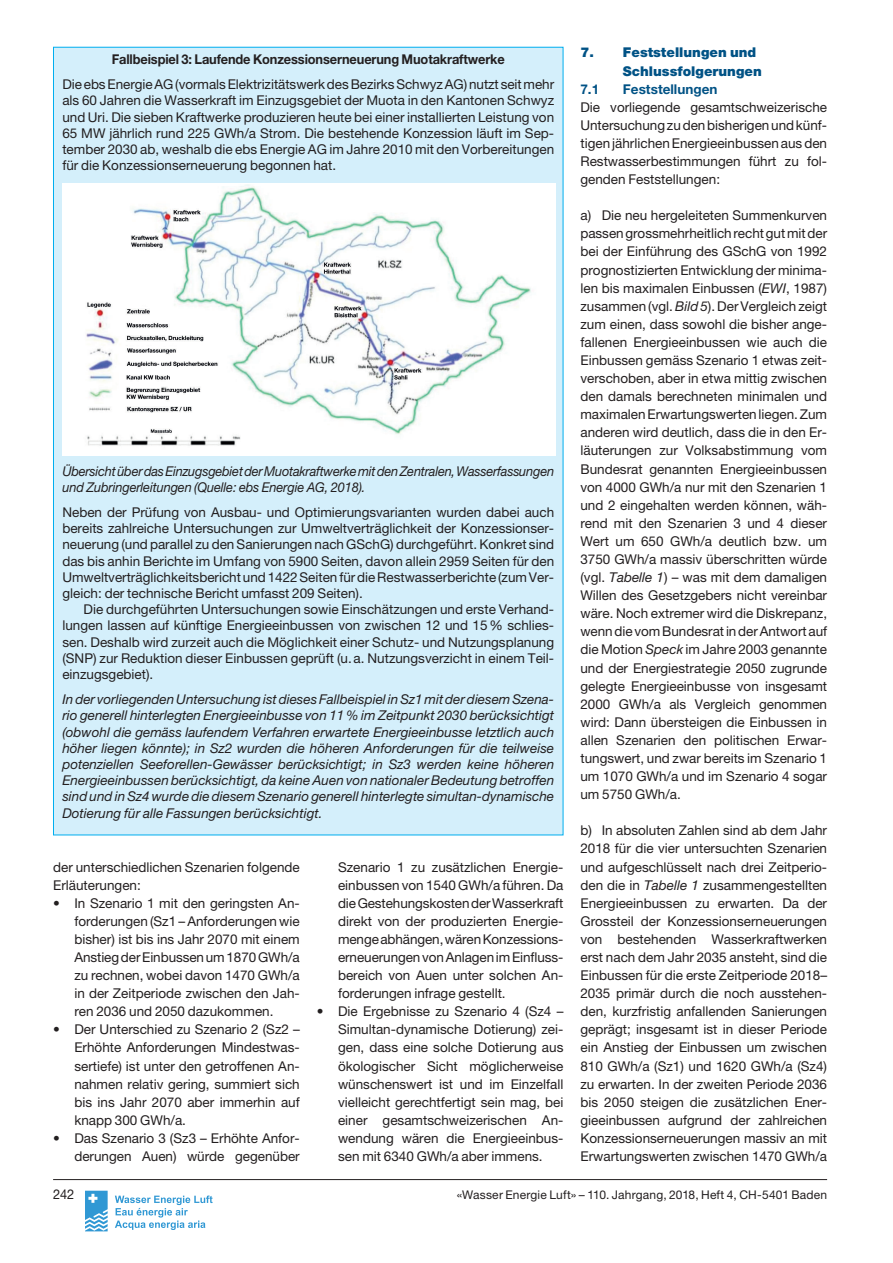
<style>
.page{position:relative;width:893px;height:1263px;background:#fff}
.page>*{position:absolute;margin:0;border:0;box-sizing:border-box;transform-origin:0 0}
.t1{font:13.5px/18.1px "Helvetica Neue";color:#231f20;text-align:justify}
.t2{font:italic 13.5px/16.2px "Helvetica Neue";letter-spacing:-.01em;color:#231f20;text-align:justify}
.t3{font:italic 13.5px/16.2px "Helvetica Neue";letter-spacing:-.01em;color:#231f20;scale:.95 1}
.t4{font:700 13.5px "Helvetica Neue";letter-spacing:-.01em;color:#231f20;scale:.95 1}
.t5{font:900 13.5px/18.1px "Helvetica Neue";color:#005285}
.t6{font:700 13.5px "Helvetica Neue";color:#005285}
.t7{font:13.5px "Helvetica Neue";color:#231f20;scale:.95 1}
.t8{font:12px "Helvetica Neue";letter-spacing:.01em;color:#231f20}
.s1{font-style:italic}
</style>
<div class="page">
<hr style="left:53px;top:1179px;width:774px;height:1px;background:#231f20">
<svg style="left:85px;top:1191px;width:23px;height:40px"></svg>
<svg style="left:115px;top:1196px;width:98px;height:34px"></svg>
<div style="left:53px;top:47px;width:510px;height:788px;background:#d4effb"></div>
<div style="left:62px;top:183px;width:493px;height:272px;background:#fff"></div>
<img style="left:86px;top:184px;width:445px;height:262px">
<p class="t4" style="left:112px;top:54px;width:415px">Fallbeispiel 3: Laufende Konzessionserneuerung Muotakraftwerke</p>
<p class="t1" style="left:62px;top:78px;width:493px;line-height:16.2px">Die ebs Energie AG (vormals Elektrizitätswerk des Bezirks Schwyz AG) nutzt seit mehr als 60 Jahren die Wasserkraft im Einzugsgebiet der Muota in den Kantonen Schwyz und Uri. Die sieben Kraftwerke produzieren heute bei einer installierten Leistung von 65 MW jährlich rund 225 GWh/a Strom. Die bestehende Konzession läuft im Sep&shy;tember 2030 ab, weshalb die ebs Energie AG im Jahre 2010 mit den Vorbereitungen für die Konzessionserneuerung begonnen hat.</p>
<p class="t3" style="left:62px;top:464px;width:519px">Übersicht über das Einzugsgebiet der Muotakraftwerke mit den Zentralen, Wasserfassungen und Zubringerleitungen (Quelle: ebs Energie AG, 2018).</p>
<p class="t1" style="left:62px;top:505px;width:493px;line-height:16.2px">Neben der Prüfung von Ausbau- und Optimierungsvarianten wurden dabei auch bereits zahlreiche Untersuchungen zur Umweltverträglichkeit der Konzessionser&shy;neuerung (und parallel zu den Sanierungen nach GSchG) durchgeführt. Konkret sind das bis anhin Berichte im Umfang von 5900 Seiten, davon allein 2959 Seiten für den Umweltverträglichkeitsbericht und 1422 Seiten für die Restwasserberichte (zum Ver&shy;gleich: der technische Bericht umfasst 209 Seiten).</p>
<p class="t1" style="left:62px;top:603px;width:493px;line-height:16.2px;text-indent:21px">Die durchgeführten Untersuchungen sowie Einschätzungen und erste Verhand&shy;lungen lassen auf künftige Energieeinbussen von zwischen 12 und 15 % schlies&shy;sen. Deshalb wird zurzeit auch die Möglichkeit einer Schutz- und Nutzungsplanung (SNP) zur Reduktion dieser Einbussen geprüft (u. a. Nutzungsverzicht in einem Teil&shy;einzugsgebiet).</p>
<p class="t2" style="left:62px;top:693px;width:493px">In der vorliegenden Untersuchung ist dieses Fallbeispiel in Sz1 mit der diesem Szena&shy;rio generell hinterlegten Energieeinbusse von 11 % im Zeitpunkt 2030 berücksichtigt (obwohl die gemäss laufendem Verfahren erwartete Energieeinbusse letztlich auch höher liegen könnte); in Sz2 wurden die höheren Anforderungen für die teilweise potenziellen Seeforellen-Gewässer berücksichtigt; in Sz3 werden keine höheren Energieeinbussen berücksichtigt, da keine Auen von nationaler Bedeutung betroffen sind und in Sz4 wurde die diesem Szenario generell hinterlegte simultan-dynamische Dotierung für alle Fassungen berücksichtigt.</p>
<p class="t1" style="left:53px;top:859px;width:248px">der unterschiedlichen Szenarien folgende<br>Erläuterungen:</p>
<p class="t1" style="left:74px;top:895px;width:227px;text-indent:-21px">• In Szenario 1 mit den geringsten An&shy;forderungen (Sz1 – Anforderungen wie bisher) ist bis ins Jahr 2070 mit einem Anstieg der Einbussen um 1870 GWh/a zu rechnen, wobei davon 1470 GWh/a in der Zeitperiode zwischen den Jah&shy;ren 2036 und 2050 dazukommen.</p>
<p class="t1" style="left:74px;top:1022px;width:227px;text-indent:-21px">• Der Unterschied zu Szenario 2 (Sz2 – Erhöhte Anforderungen Mindestwas&shy;sertiefe) ist unter den getroffenen An&shy;nahmen relativ gering, summiert sich bis ins Jahr 2070 aber immerhin auf knapp 300 GWh/a.</p>
<p class="t1" style="left:53px;top:1130px;width:248px;text-align:right">• Das Szenario 3 (Sz3 – Erhöhte Anfor&shy;derungen Auen) würde gegenüber</p>
<p class="t1" style="left:338px;top:859px;width:227px">Szenario 1 zu zusätzlichen Energie&shy;einbussen von 1540 GWh/a führen. Da die Gestehungskosten der Wasserkraft direkt von der produzierten Energie&shy;menge abhängen, wären Konzessions&shy;erneuerungen von Anlagen im Einfluss&shy;bereich von Auen unter solchen An&shy;forderungen infrage gestellt.</p>
<p class="t1" style="left:338px;top:1004px;width:227px;text-indent:-21px">• Die Ergebnisse zu Szenario 4 (Sz4 – Simultan-dynamische Dotierung) zei&shy;gen, dass eine solche Dotierung aus ökologischer Sicht möglicherweise wünschenswert ist und im Einzelfall vielleicht gerechtfertigt sein mag, bei einer gesamtschweizerischen An&shy;wendung wären die Energieeinbus&shy;sen mit 6340 GWh/a aber immens.</p>
<p class="t5" style="left:623px;top:45px;width:140px;text-indent:-43px">7. Feststellungen und<br>Schlussfolgerungen</p>
<p class="t6" style="left:580px;top:84px;width:20px">7.1</p>
<p class="t6" style="left:623px;top:84px;width:96px">Feststellungen</p>
<p class="t1" style="left:580px;top:99px;width:248px">Die vorliegende gesamtschweizerische Untersuchung zu den bisherigen und künf&shy;tigen jährlichen Energieeinbussen aus den Restwasserbestimmungen führt zu fol&shy;genden Feststellungen:</p>
<p class="t1" style="left:580px;top:208px;width:248px">a) Die neu hergeleiteten Summenkurven passen grossmehrheitlich recht gut mit der bei der Einführung des GSchG von 1992 prognostizierten Entwicklung der minima&shy;len bis maximalen Einbussen (<span class="s1">EWI</span>, 1987) zusammen (vgl. <span class="s1">Bild 5</span>). Der Vergleich zeigt zum einen, dass sowohl die bisher ange&shy;fallenen Energieeinbussen wie auch die Einbussen gemäss Szenario 1 etwas zeit&shy;verschoben, aber in etwa mittig zwischen den damals berechneten minimalen und maximalen Erwartungswerten liegen. Zum anderen wird deutlich, dass die in den Er&shy;läuterungen zur Volksabstimmung vom Bundesrat genannten Energieeinbussen von 4000 GWh/a nur mit den Szenarien 1 und 2 eingehalten werden können, wäh&shy;rend mit den Szenarien 3 und 4 dieser Wert um 650 GWh/a deutlich bzw. um 3750 GWh/a massiv überschritten würde (vgl. <span class="s1">Tabelle 1</span>) – was mit dem damaligen Willen des Gesetzgebers nicht vereinbar wäre. Noch extremer wird die Diskrepanz, wenn die vom Bundesrat in der Antwort auf die Motion <span class="s1">Speck</span> im Jahre 2003 genannte und der Energiestrategie 2050 zugrunde gelegte Energieeinbusse von insgesamt 2000 GWh/a als Vergleich genommen wird: Dann übersteigen die Einbussen in allen Szenarien den politischen Erwar&shy;tungswert, und zwar bereits im Szenario 1 um 1070 GWh/a und im Szenario 4 sogar um 5750 GWh/a.</p>
<p class="t1" style="left:580px;top:823px;width:248px">b) In absoluten Zahlen sind ab dem Jahr 2018 für die vier untersuchten Szenarien und aufgeschlüsselt nach drei Zeitperio&shy;den die in <span class="s1">Tabelle 1</span> zusammengestellten Energieeinbussen zu erwarten. Da der Grossteil der Konzessionserneuerungen von bestehenden Wasserkraftwerken erst nach dem Jahr 2035 ansteht, sind die Einbussen für die erste Zeitperiode 2018– 2035 primär durch die noch ausstehen&shy;den, kurzfristig anfallenden Sanierungen geprägt; insgesamt ist in dieser Periode ein Anstieg der Einbussen um zwischen 810 GWh/a (Sz1) und 1620 GWh/a (Sz4) zu erwarten. In der zweiten Periode 2036 bis 2050 steigen die zusätzlichen Ener&shy;gieeinbussen aufgrund der zahlreichen Konzessionserneuerungen massiv an mit Erwartungswerten zwischen 1470 GWh/a</p>
<p class="t7" style="left:53px;top:1190px;width:24px">242</p>
<p class="t8" style="left:457px;top:1191px;width:372px">«Wasser Energie Luft» – 110. Jahrgang, 2018, Heft 4, CH-5401 Baden</p>
</div>
